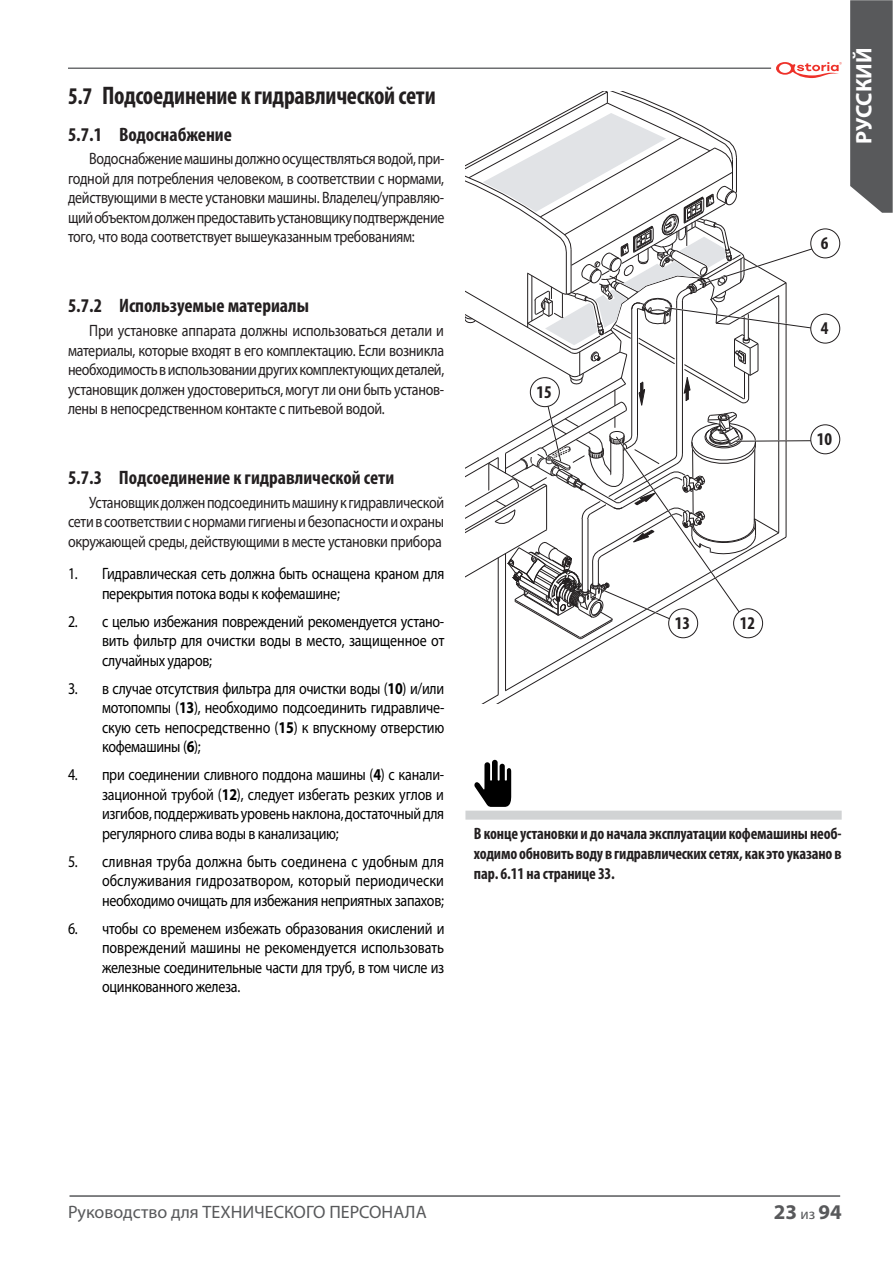
<style>
.page{position:relative;width:893px;height:1263px;background:#fff}
.page>*{position:absolute;margin:0;border:0;box-sizing:border-box;transform-origin:0 0}
.t1{font:700 condensed 25.5px "Myriad Pro";letter-spacing:-.01em;color:#231f20;scale:.95 1}
.t2{font:700 22.5px "Myriad Pro";letter-spacing:-.005em;color:#fff}
.t3{font:700 21px "Myriad Pro";color:#58595b}
.t4{font:700 condensed 19.5px "Myriad Pro";color:#231f20}
.t5{font:18px "Myriad Pro";color:#58595b}
.t6{font:700 condensed 18px "Myriad Pro";color:#231f20}
.t7{font:16.5px/19.5px "Myriad Pro";letter-spacing:-.02em;color:#000;text-align:justify;scale:.85 1}
.t8{font:16.5px/19.5px "Myriad Pro";letter-spacing:-.02em;color:#231f20;text-align:justify;scale:.85 1}
.t9{font:700 condensed 16.5px/19.8px "Myriad Pro";letter-spacing:-.01em;color:#231f20;text-align:justify}
.s1{font-size:24px}
.s2{font-weight:700}
.s3{font-weight:400;font-size:15px}
</style>
<div class="page">
<hr style="left:70px;top:1195px;width:770px;height:2px;background:#58595b">
<hr style="left:68px;top:68px;width:703px;height:1px;background:#6d6e70">
<svg style="left:850px;top:0;width:43px;height:213px"></svg>
<svg style="left:776px;top:62px;width:66px;height:16px"></svg>
<div style="left:465px;top:811px;width:377px;height:9px;background:#d1d3d4"></div>
<svg style="left:465px;top:91px;width:361px;height:612px"></svg>
<div style="left:811px;top:425px;width:29px;height:29px;background:#fff;border-radius:50%"></div>
<div style="left:810px;top:424px;width:30px;height:30px;border:1px solid #231f20;border-radius:50%"></div>
<div style="left:811px;top:229px;width:29px;height:29px;background:#fff;border-radius:50%"></div>
<div style="left:810px;top:229px;width:30px;height:29px;border:1px solid #231f20;border-radius:50%"></div>
<div style="left:811px;top:314px;width:29px;height:29px;background:#fff;border-radius:50%"></div>
<div style="left:810px;top:314px;width:30px;height:29px;border:1px solid #231f20;border-radius:50%"></div>
<div style="left:530px;top:378px;width:29px;height:29px;background:#fff;border-radius:50%"></div>
<div style="left:530px;top:377px;width:30px;height:30px;border:1px solid #231f20;border-radius:50%"></div>
<div style="left:733px;top:609px;width:29px;height:29px;background:#fff;border-radius:50%"></div>
<div style="left:733px;top:608px;width:30px;height:30px;border:1px solid #231f20;border-radius:50%"></div>
<div style="left:669px;top:609px;width:29px;height:29px;background:#fff;border-radius:50%"></div>
<div style="left:668px;top:608px;width:30px;height:30px;border:1px solid #231f20;border-radius:50%"></div>
<svg style="left:474px;top:760px;width:37px;height:47px"></svg>
<h1 class="t1" style="left:68px;top:81px;width:388px"><span class="s1">5.7</span> Подсоединение к гидравлической сети</h1>
<p class="t4" style="left:68px;top:122px;width:165px">5.7.1 Водоснабжение</p>
<p class="t8" style="left:68px;top:149px;width:444px;text-indent:21px">Водоснабжение машины должно осуществляться водой, при&shy;годной для потребления человеком, в соответствии с нормами, действующими в месте установки машины. Владелец/управляю&shy;щий объектом должен предоставить установщику подтверждение того, что вода соответствует вышеуказанным требованиям:</p>
<p class="t4" style="left:68px;top:294px;width:242px">5.7.2 Используемые материалы</p>
<p class="t8" style="left:68px;top:321px;width:444px;text-indent:21px">При установке аппарата должны использоваться детали и материалы, которые входят в его комплектацию. Если возникла необходимость в использовании других комплектующих деталей, установщик должен удостовериться, могут ли они быть установ&shy;лены в непосредственном контакте с питьевой водой.</p>
<p class="t4" style="left:68px;top:466px;width:328px">5.7.3 Подсоединение к гидравлической сети</p>
<p class="t8" style="left:68px;top:493px;width:444px;text-indent:21px">Установщик должен подсоединить машину к гидравлической сети в соответствии с нормами гигиены и безопасности и охраны окружающей среды, действующими в месте установки прибора</p>
<p class="t7" style="left:102px;top:564px;width:404px;text-indent:-34px">1. Гидравлическая сеть должна быть оснащена краном для перекрытия потока воды к кофемашине;</p>
<p class="t7" style="left:102px;top:611px;width:404px;text-indent:-34px">2. с целью избежания повреждений рекомендуется устано&shy;вить фильтр для очистки воды в место, защищенное от случайных ударов;</p>
<p class="t7" style="left:102px;top:678px;width:404px;text-indent:-34px">3. в случае отсутствия фильтра для очистки воды (<span class="s2">10</span>) и/или мотопомпы (<span class="s2">13</span>), необходимо подсоединить гидравличе&shy;скую сеть непосредственно (<span class="s2">15</span>) к впускному отверстию кофемашины (<span class="s2">6</span>);</p>
<p class="t7" style="left:102px;top:765px;width:404px;text-indent:-34px">4. при соединении сливного поддона машины (<span class="s2">4</span>) с канали&shy;зационной трубой (<span class="s2">12</span>), следует избегать резких углов и изгибов, поддерживать уровень наклона, достаточный для регулярного слива воды в канализацию;</p>
<p class="t7" style="left:102px;top:851px;width:404px;text-indent:-34px">5. сливная труба должна быть соединена с удобным для обслуживания гидрозатвором, который периодически необходимо очищать для избежания неприятных запахов;</p>
<p class="t7" style="left:102px;top:918px;width:404px;text-indent:-34px">6. чтобы со временем избежать образования окислений и повреждений машины не рекомендуется использовать железные соединительные части для труб, в том числе из оцинкованного железа.</p>
<p class="t6" style="left:536px;top:381px;width:17px">15</p>
<h2 class="t2" style="left:850px;top:144px;width:98px;rotate:-90deg">РУССКИЙ</h2>
<p class="t6" style="left:821px;top:233px;width:9px">6</p>
<p class="t6" style="left:821px;top:318px;width:9px">4</p>
<p class="t6" style="left:817px;top:428px;width:17px">10</p>
<p class="t6" style="left:675px;top:612px;width:17px">13</p>
<p class="t6" style="left:740px;top:612px;width:17px">12</p>
<p class="t9" style="left:474px;top:824px;width:369px">В конце установки и до начала эксплуатации кофемашины необ&shy;ходимо обновить воду в гидравлических сетях, как это указано в пар. 6.11 на странице 33.</p>
<p class="t5" style="left:68px;top:1202px;width:360px">Руководство для ТЕХНИЧЕСКОГО ПЕРСОНАЛА</p>
<p class="t3" style="left:774px;top:1200px;width:69px">23 <span class="s3">из</span> 94</p>
</div>
